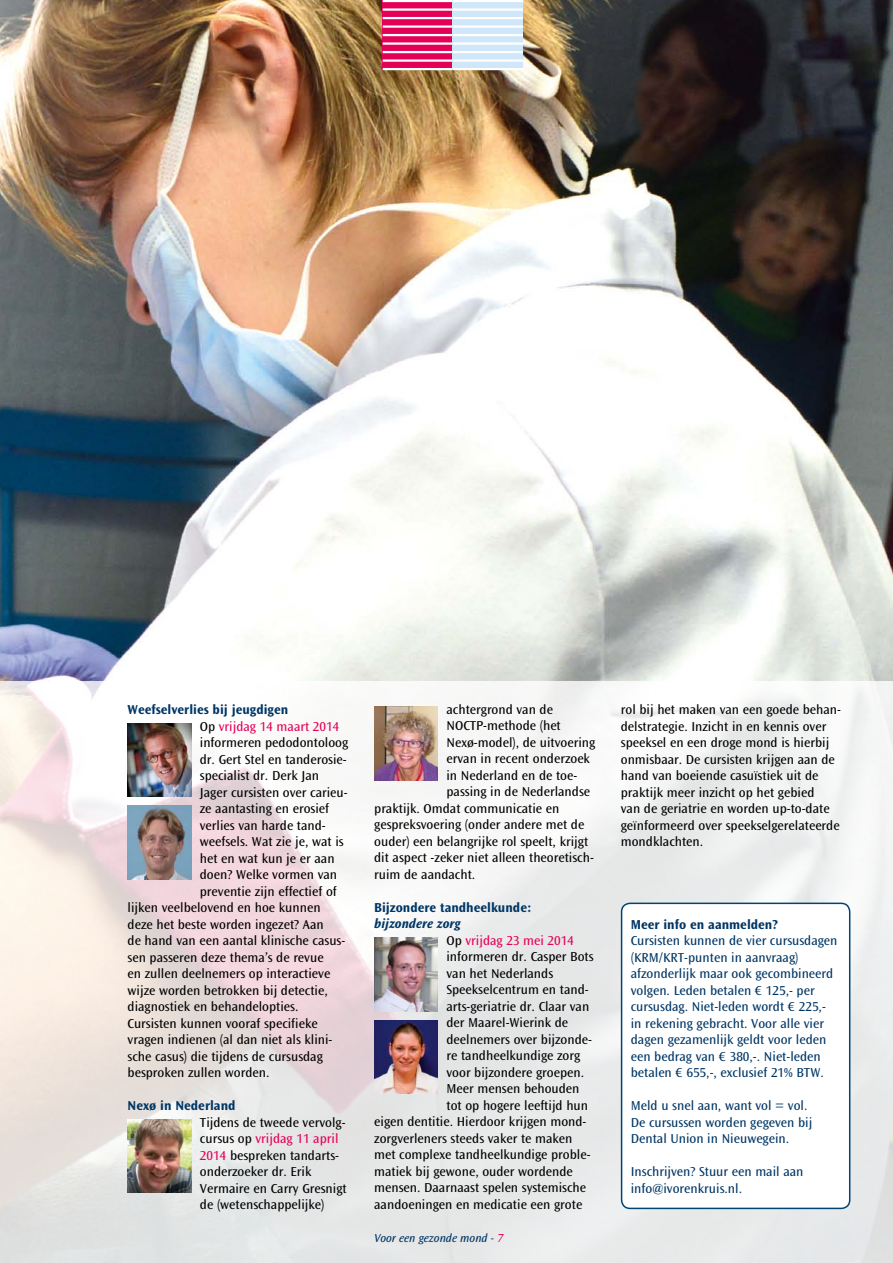
<style>
.page{position:relative;width:893px;height:1263px;background:#fff}
.page>*{position:absolute;margin:0;border:0;box-sizing:border-box;transform-origin:0 0}
.t1{font:13.5px/16.5px "Ocean Sans Std";color:#000}
.t2{font:13.5px/16.5px "Ocean Sans Std";color:#003665}
.t3{font:700 13.5px "Ocean Sans Std";color:#003665}
.t4{font:13.5px "Ocean Sans Std";color:#e50057}
.t5{font:italic 700 13.5px "Ocean Sans Std";color:#003665}
.t6{font:italic 12px "Ocean Sans Std";color:#003665}
.s1{color:#000}
.s2{color:#e50057}
</style>
<div class="page">
<img style="left:0;top:0;width:893px;height:681px">
<svg style="left:0;top:681px;width:893px;height:582px"></svg>
<div style="left:383px;top:1px;width:70px;height:69px;background:#e50057"></div>
<hr style="left:383px;top:0;width:70px;height:2px;background:#fff">
<hr style="left:383px;top:8px;width:70px;height:3px;background:#fff">
<hr style="left:383px;top:17px;width:70px;height:2px;background:#fff">
<hr style="left:383px;top:25px;width:70px;height:3px;background:#fff">
<hr style="left:383px;top:34px;width:70px;height:2px;background:#fff">
<hr style="left:383px;top:42px;width:70px;height:3px;background:#fff">
<hr style="left:383px;top:51px;width:70px;height:2px;background:#fff">
<hr style="left:383px;top:59px;width:70px;height:3px;background:#fff">
<hr style="left:383px;top:68px;width:70px;height:2px;background:#fff">
<div style="left:453px;top:1px;width:70px;height:69px;background:#cfe7f9"></div>
<hr style="left:453px;top:0;width:70px;height:2px;background:#fff">
<hr style="left:453px;top:8px;width:70px;height:3px;background:#fff">
<hr style="left:453px;top:17px;width:70px;height:2px;background:#fff">
<hr style="left:453px;top:25px;width:70px;height:3px;background:#fff">
<hr style="left:453px;top:34px;width:70px;height:2px;background:#fff">
<hr style="left:453px;top:42px;width:70px;height:3px;background:#fff">
<hr style="left:453px;top:51px;width:70px;height:2px;background:#fff">
<hr style="left:453px;top:59px;width:70px;height:3px;background:#fff">
<hr style="left:453px;top:68px;width:70px;height:2px;background:#fff">
<div style="left:622px;top:903px;width:228px;height:305px;background:#fff;border-radius:9px"></div>
<div style="left:621px;top:902px;width:229px;height:307px;border:2px solid #004476;border-radius:9px"></div>
<img style="left:128px;top:723px;width:63px;height:73px">
<img style="left:128px;top:806px;width:63px;height:73px">
<img style="left:128px;top:1119px;width:63px;height:74px">
<img style="left:374px;top:707px;width:64px;height:73px">
<img style="left:374px;top:938px;width:64px;height:73px">
<img style="left:374px;top:1020px;width:64px;height:74px">
<p class="t3" style="left:128px;top:702px;width:162px">Weefselverlies bij jeugdigen</p>
<p class="t4" style="left:200px;top:719px;width:141px"><span class="s1">Op</span> vrijdag 14 maart 2014</p>
<p class="t1" style="left:200px;top:734px;width:150px">informeren pedodontoloog</p>
<p class="t1" style="left:200px;top:751px;width:148px">dr. Gert Stel en tanderosie-</p>
<p class="t1" style="left:200px;top:767px;width:121px">specialist dr. Derk Jan</p>
<p class="t1" style="left:200px;top:784px;width:149px">Jager cursisten over carieu-</p>
<p class="t1" style="left:200px;top:800px;width:131px">ze aantasting en erosief</p>
<p class="t1" style="left:200px;top:817px;width:127px">verlies van harde tand-</p>
<p class="t1" style="left:200px;top:833px;width:145px">weefsels. Wat zie je, wat is</p>
<p class="t1" style="left:200px;top:850px;width:136px">het en wat kun je er aan</p>
<p class="t1" style="left:200px;top:866px;width:139px">doen? Welke vormen van</p>
<p class="t1" style="left:200px;top:883px;width:139px">preventie zijn effectief of</p>
<p class="t1" style="left:128px;top:899px;width:195px">lijken veelbelovend en hoe kunnen</p>
<p class="t1" style="left:128px;top:916px;width:198px">deze het beste worden ingezet? Aan</p>
<p class="t1" style="left:128px;top:932px;width:219px">de hand van een aantal klinische casus-</p>
<p class="t1" style="left:128px;top:949px;width:198px">sen passeren deze thema’s de revue</p>
<p class="t1" style="left:128px;top:965px;width:204px">en zullen deelnemers op interactieve</p>
<p class="t1" style="left:128px;top:982px;width:202px">wijze worden betrokken bij detectie,</p>
<p class="t1" style="left:128px;top:998px;width:172px">diagnostiek en behandelopties.</p>
<p class="t1" style="left:128px;top:1015px;width:192px">Cursisten kunnen vooraf specifieke</p>
<p class="t1" style="left:128px;top:1031px;width:206px">vragen indienen (al dan niet als klini-</p>
<p class="t1" style="left:128px;top:1048px;width:197px">sche casus) die tijdens de cursusdag</p>
<p class="t1" style="left:128px;top:1064px;width:144px">besproken zullen worden.</p>
<p class="t3" style="left:128px;top:1098px;width:109px">Nexø in Nederland</p>
<p class="t1" style="left:200px;top:1114px;width:148px">Tijdens de tweede vervolg&shy;cursus op <span class="s2">vrijdag 11 april<br>2014</span> bespreken tandarts&shy;onderzoeker dr. Erik<br>Vermaire en Carry Gresnigt de (wetenschappelijke)</p>
<p class="t1" style="left:446px;top:701px;width:108px">achtergrond van de</p>
<p class="t1" style="left:446px;top:718px;width:116px">NOCTP-methode (het</p>
<p class="t1" style="left:446px;top:734px;width:150px">Nexø-model), de uitvoering</p>
<p class="t1" style="left:446px;top:751px;width:145px">ervan in recent onderzoek</p>
<p class="t1" style="left:446px;top:767px;width:132px">in Nederland en de toe-</p>
<p class="t1" style="left:446px;top:784px;width:145px">passing in de Nederlandse</p>
<p class="t1" style="left:374px;top:800px;width:187px">praktijk. Omdat communicatie en</p>
<p class="t1" style="left:374px;top:817px;width:212px">gespreksvoering (onder andere met de</p>
<p class="t1" style="left:374px;top:833px;width:215px">ouder) een belangrijke rol speelt, krijgt</p>
<p class="t1" style="left:374px;top:850px;width:221px">dit aspect -zeker niet alleen theoretisch-</p>
<p class="t1" style="left:374px;top:866px;width:103px">ruim de aandacht.</p>
<p class="t3" style="left:374px;top:900px;width:159px">Bijzondere tandheelkunde:</p>
<p class="t5" style="left:374px;top:916px;width:88px">bijzondere zorg</p>
<p class="t4" style="left:446px;top:933px;width:129px"><span class="s1">Op</span> vrijdag 23 mei 2014</p>
<p class="t1" style="left:446px;top:949px;width:149px">informeren dr. Casper Bots</p>
<p class="t1" style="left:446px;top:965px;width:108px">van het Nederlands</p>
<p class="t1" style="left:446px;top:982px;width:144px">Speekselcentrum en tand-</p>
<p class="t1" style="left:446px;top:998px;width:144px">arts-geriatrie dr. Claar van</p>
<p class="t1" style="left:446px;top:1015px;width:123px">der Maarel-Wierink de</p>
<p class="t1" style="left:446px;top:1031px;width:147px">deelnemers over bijzonde-</p>
<p class="t1" style="left:446px;top:1048px;width:135px">re tandheelkundige zorg</p>
<p class="t1" style="left:446px;top:1064px;width:139px">voor bijzondere groepen.</p>
<p class="t1" style="left:446px;top:1081px;width:135px">Meer mensen behouden</p>
<p class="t1" style="left:446px;top:1097px;width:143px">tot op hogere leeftijd hun</p>
<p class="t1" style="left:374px;top:1114px;width:214px">eigen dentitie. Hierdoor krijgen mond-</p>
<p class="t1" style="left:374px;top:1130px;width:200px">zorgverleners steeds vaker te maken</p>
<p class="t1" style="left:374px;top:1147px;width:218px">met complexe tandheelkundige proble-</p>
<p class="t1" style="left:374px;top:1163px;width:200px">matiek bij gewone, ouder wordende</p>
<p class="t1" style="left:374px;top:1180px;width:213px">mensen. Daarnaast spelen systemische</p>
<p class="t1" style="left:374px;top:1196px;width:210px">aandoeningen en medicatie een grote</p>
<p class="t6" style="left:374px;top:1231px;width:131px">Voor een gezonde mond - <span class="s2">7</span></p>
<p class="t1" style="left:621px;top:701px;width:222px">rol bij het maken van een goede behan&shy;delstrategie. Inzicht in en kennis over speeksel en een droge mond is hierbij onmisbaar. De cursisten krijgen aan de hand van boeiende casuïstiek uit de praktijk meer inzicht op het gebied<br>van de geriatrie en worden up-to-date geïnformeerd over speekselgerelateerde mondklachten.</p>
<p class="t3" style="left:631px;top:916px;width:149px">Meer info en aanmelden?</p>
<p class="t2" style="left:631px;top:932px;width:208px">Cursisten kunnen de vier cursusdagen (KRM/KRT-punten in aanvraag) afzonderlijk maar ook gecombineerd volgen. Leden betalen € 125,- per cursusdag. Niet-leden wordt € 225,- in rekening gebracht. Voor alle vier dagen gezamenlijk geldt voor leden een bedrag van € 380,-. Niet-leden betalen € 655,-, exclusief 21% BTW.</p>
<p class="t2" style="left:631px;top:1097px;width:183px">Meld u snel aan, want vol = vol.<br>De cursussen worden gegeven bij<br>Dental Union in Nieuwegein.</p>
<p class="t2" style="left:631px;top:1163px;width:174px">Inschrijven? Stuur een mail aan info@ivorenkruis.nl.</p>
</div>
